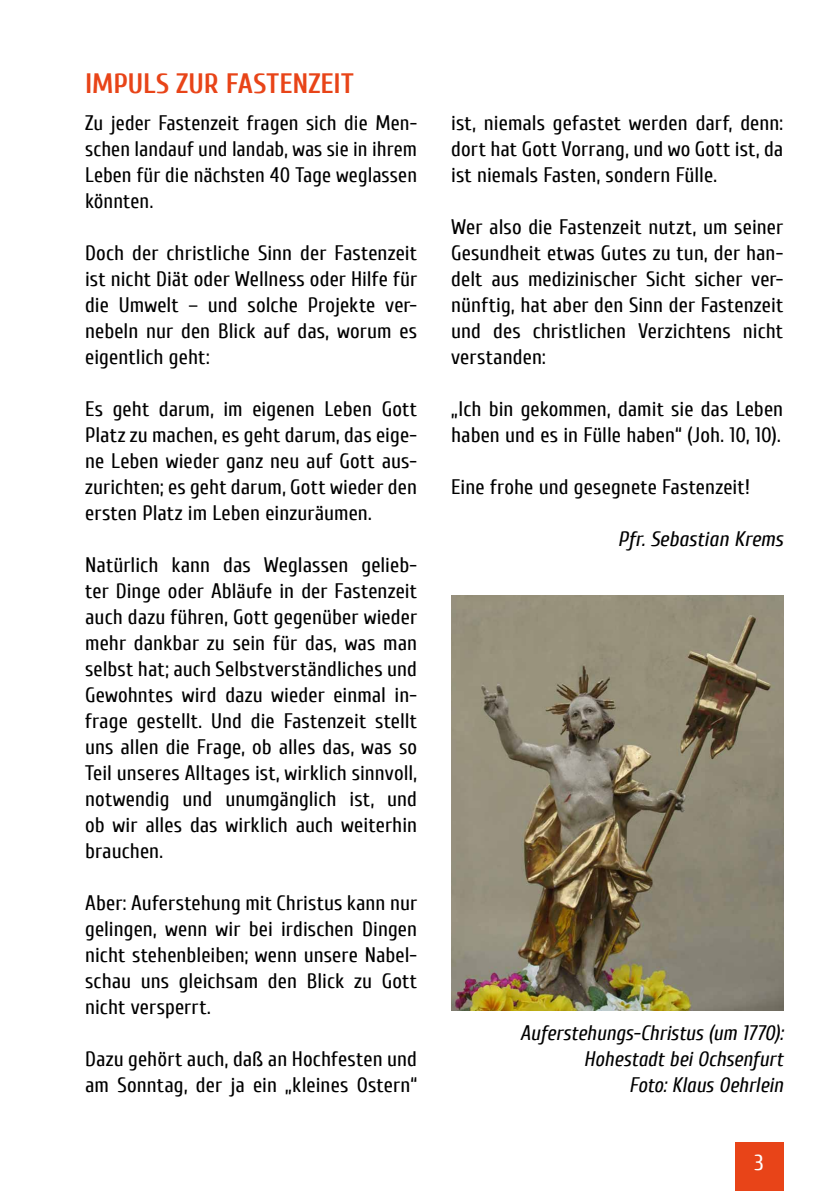
<style>
.page{position:relative;width:840px;height:1191px;background:#fff}
.page>*{position:absolute;margin:0;border:0;box-sizing:border-box;transform-origin:0 0}
.t1{font:700 28px "Cuprum";color:#e84418}
.t2{font:22px "Cuprum";color:#fff}
.t3{font:21px/26px "Cuprum";letter-spacing:.005em;color:#000;text-align:justify}
.t4{font:italic 21px/26px "Cuprum";color:#000;text-align:right}
</style>
<div class="page">
<div style="left:734px;top:1142px;width:48px;height:49px;background:#e84418"></div>
<img style="left:451px;top:595px;width:331px;height:415px">
<h1 class="t1" style="left:85px;top:68px;width:270px">IMPULS ZUR FASTENZEIT</h1>
<p class="t3" style="left:85px;top:110px;width:333px">Zu jeder Fastenzeit fragen sich die Men&shy;schen landauf und landab, was sie in ihrem Leben für die nächsten 40 Tage weglassen könnten.</p>
<p class="t3" style="left:85px;top:240px;width:333px">Doch der christliche Sinn der Fastenzeit ist nicht Diät oder Wellness oder Hilfe für die Umwelt – und solche Projekte ver&shy;nebeln nur den Blick auf das, worum es eigentlich geht:</p>
<p class="t3" style="left:85px;top:396px;width:333px">Es geht darum, im eigenen Leben Gott Platz zu machen, es geht darum, das eige&shy;ne Leben wieder ganz neu auf Gott aus&shy;zurichten; es geht darum, Gott wieder den ersten Platz im Leben einzuräumen.</p>
<p class="t3" style="left:85px;top:552px;width:333px">Natürlich kann das Weglassen gelieb&shy;ter Dinge oder Abläufe in der Fastenzeit auch dazu führen, Gott gegenüber wieder mehr dankbar zu sein für das, was man selbst hat; auch Selbstverständliches und Gewohntes wird dazu wieder einmal in&shy;frage gestellt. Und die Fastenzeit stellt uns allen die Frage, ob alles das, was so Teil unseres Alltages ist, wirklich sinnvoll, notwendig und unumgänglich ist, und ob wir alles das wirklich auch weiterhin brauchen.</p>
<p class="t3" style="left:85px;top:890px;width:333px">Aber: Auferstehung mit Christus kann nur gelingen, wenn wir bei irdischen Dingen nicht stehenbleiben; wenn unsere Nabel&shy;schau uns gleichsam den Blick zu Gott nicht versperrt.</p>
<p class="t3" style="left:85px;top:1046px;width:333px">Dazu gehört auch, daß an Hochfesten und am Sonntag, der ja ein „kleines Ostern“</p>
<p class="t3" style="left:451px;top:110px;width:333px">ist, niemals gefastet werden darf, denn: dort hat Gott Vorrang, und wo Gott ist, da ist niemals Fasten, sondern Fülle.</p>
<p class="t3" style="left:451px;top:214px;width:333px">Wer also die Fastenzeit nutzt, um seiner Gesundheit etwas Gutes zu tun, der han&shy;delt aus medizinischer Sicht sicher ver&shy;nünftig, hat aber den Sinn der Fastenzeit und des christlichen Verzichtens nicht verstanden:</p>
<p class="t3" style="left:451px;top:396px;width:333px">„Ich bin gekommen, damit sie das Leben haben und es in Fülle haben“ (Joh. 10, 10).</p>
<p class="t3" style="left:451px;top:474px;width:300px">Eine frohe und gesegnete Fastenzeit!</p>
<p class="t4" style="left:617px;top:526px;width:167px">Pfr. Sebastian Krems</p>
<p class="t4" style="left:519px;top:1020px;width:264px">Auferstehungs-Christus (um 1770):<br>Hohestadt bei Ochsenfurt<br>Foto: Klaus Oehrlein</p>
<p class="t2" style="left:754px;top:1150px;width:11px">3</p>
</div>
